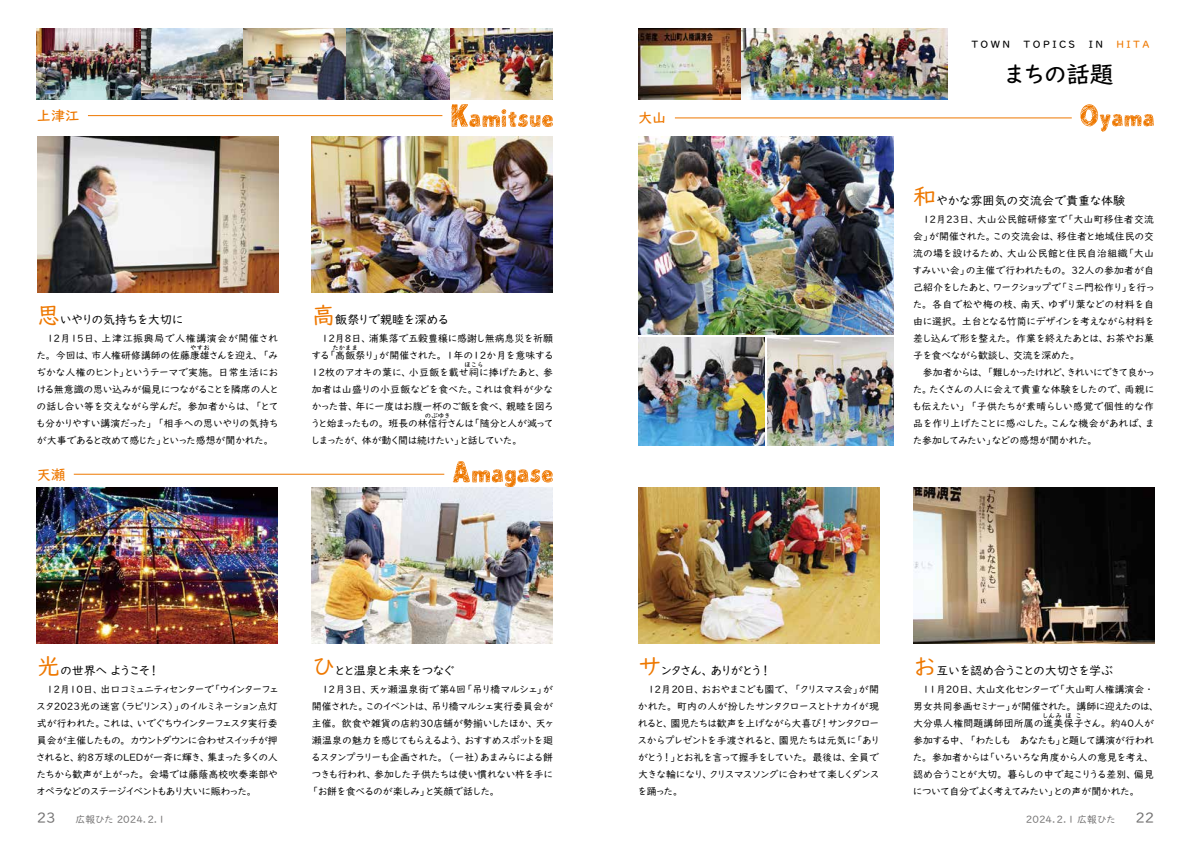
<style>
.page{position:relative;width:1191px;height:842px;background:#fff}
.page>*{position:absolute;margin:0;border:0;box-sizing:border-box;transform-origin:0 0}
.t1{font:500 23.4px "UD Digi Kyokasho Pro N";letter-spacing:-.055em;color:#000}
.t2{font:500 14.2px "UD Digi Kyokasho Pro N";color:#ee7800}
.t3{font:12px "UD Digi Kyokasho Pro N";letter-spacing:-.06em;color:#000}
.t4{font:12px "UD Digi Kyokasho Pro N";letter-spacing:-.02em;color:#000}
.t5{font:12px "UD Digi Kyokasho Pro N";letter-spacing:-.105em;color:#000}
.t6{font:12px "UD Digi Kyokasho Pro N";letter-spacing:-.15em;color:#000}
.t7{font:12px "UD Digi Kyokasho Pro N";letter-spacing:-.115em;color:#000}
.t8{font:9.9px/17px "UD Digi Kyokasho Pro N";letter-spacing:-.04em;color:#000;text-align:justify}
.t9{font:9.9px/17px "UD Digi Kyokasho Pro N";color:#000}
.t10{font:9.9px/17px "UD Digi Kyokasho Pro N";letter-spacing:-.075em;color:#000}
.t11{font:9.9px "UD Digi Kyokasho Pro N";letter-spacing:-.095em;color:#000}
.t12{font:9.9px "UD Digi Kyokasho Pro N";color:#727171}
.t13{font:9.9px "UD Digi Kyokasho Pro N";letter-spacing:.02em;color:#000}
.t14{font:9.9px "UD Digi Kyokasho Pro N";letter-spacing:-.1em;color:#000}
.t15{font:9.9px "UD Digi Kyokasho Pro N";letter-spacing:-.11em;color:#000}
.t16{font:9.9px "UD Digi Kyokasho Pro N";letter-spacing:-.065em;color:#000}
.t17{font:500 9.9px "UD Digi Kyokasho Pro N";letter-spacing:.25em;color:#000}
.t18{font:500 9.9px "UD Digi Kyokasho Pro N";color:#ee7800}
.t19{font:6.4px "UD Digi Kyokasho Pro N";color:#000}
.s1{font-family:"UD Digi Kyokasho NP R";font-size:23.4px;color:#ee7800}
.s2{font-size:14.2px}
</style>
<div class="page">
<svg style="left:453px;top:461px;width:100px;height:26px"></svg>
<hr style="left:74px;top:474px;width:370px;height:1px;background:#ee7800">
<svg style="left:451px;top:104px;width:102px;height:23px"></svg>
<hr style="left:88px;top:115px;width:354px;height:1px;background:#ee7800">
<img style="left:312px;top:488px;width:241px;height:155px">
<img style="left:37px;top:488px;width:241px;height:155px">
<img style="left:37px;top:28px;width:516px;height:71px">
<img style="left:312px;top:136px;width:241px;height:156px">
<img style="left:37px;top:136px;width:241px;height:156px">
<img style="left:638px;top:28px;width:309px;height:71px">
<img style="left:913px;top:488px;width:241px;height:155px">
<img style="left:638px;top:488px;width:241px;height:155px">
<img style="left:638px;top:136px;width:255px;height:199px">
<img style="left:638px;top:338px;width:126px;height:107px">
<img style="left:767px;top:338px;width:126px;height:107px">
<svg style="left:1080px;top:104px;width:74px;height:28px"></svg>
<hr style="left:675px;top:117px;width:396px;height:1px;background:#ee7800">
<h2 class="t2" style="left:37px;top:104px;width:44px">上津江</h2>
<p class="t3" style="left:37px;top:310px;width:148px"><span class="s1">思</span>いやりの気持ちを大切に</p>
<p class="t9" style="left:36px;top:330px;width:243px">　12月15日、上津江振興局で人権講演会が開催された。今回は、市人権研修講師の佐藤康雄さんを迎え、「み</p>
<p class="t19" style="left:190px;top:342px;width:21px">やすお</p>
<p class="t8" style="left:36px;top:364px;width:245px">ぢかな人権のヒント」というテーマで実施。日常生活における無意識の思い込みが偏見につながることを隣席の人との話し合い等を交えながら学んだ。参加者からは、「とても分かりやすい講演だった」「相手への思いやりの気持ちが大事であると改めて感じた」といった感想が聞かれた。</p>
<h2 class="t2" style="left:37px;top:462px;width:30px">天瀬</h2>
<p class="t3" style="left:312px;top:310px;width:139px"><span class="s1">高</span>飯祭りで親睦を深める</p>
<p class="t9" style="left:311px;top:330px;width:244px">　12月8日、浦集落で五穀豊穣に感謝し無病息災を祈願する「高飯祭り」が開催された。1年の12か月を意味する</p>
<p class="t19" style="left:332px;top:342px;width:27px">たかまま</p>
<p class="t9" style="left:312px;top:364px;width:242px">12枚のアオキの葉に、小豆飯を載せ祠に捧げたあと、参</p>
<p class="t19" style="left:464px;top:359px;width:21px">ほこら</p>
<p class="t8" style="left:310px;top:381px;width:245px">加者は山盛りの小豆飯などを食べた。これは食料が少なかった昔、年に一度はお腹一杯のご飯を食べ、親睦を図ろうと始まったもの。班長の林信行さんは「随分と人が減って</p>
<p class="t19" style="left:425px;top:410px;width:27px">のぶゆき</p>
<p class="t15" style="left:311px;top:432px;width:213px">しまったが、体が動く間は続けたい」と話していた。</p>
<p class="t7" style="left:37px;top:661px;width:124px"><span class="s1">光</span>の世界へ ようこそ！</p>
<p class="t8" style="left:36px;top:681px;width:244px">　12月10日、出口コミュニティセンターで「ウインターフェスタ2023光の迷宮（ラビリンス）」のイルミネーション点灯式が行われた。これは、いでぐちウインターフェスタ実行委員会が主催したもの。カウントダウンに合わせスイッチが押されると、約８万球のＬＥＤが一斉に輝き、集まった多くの人たちから歓声が上がった。会場では藤蔭高校吹奏楽部やオペラなどのステージイベントもあり大いに賑わった。</p>
<p class="t12" style="left:37px;top:811px;width:131px"><span class="s2">23</span>　　広報ひた 2024.２.１</p>
<p class="t5" style="left:312px;top:661px;width:144px"><span class="s1">ひ</span>とと温泉と未来をつなぐ</p>
<p class="t13" style="left:312px;top:681px;width:242px">　12月3日、天ヶ瀬温泉街で第4回「吊り橋マルシェ」が</p>
<p class="t14" style="left:312px;top:698px;width:242px">開催された。このイベントは、吊り橋マルシェ実行委員会が</p>
<p class="t9" style="left:312px;top:715px;width:244px">主催。飲食や雑貨の店約30店舗が勢揃いしたほか、天ヶ</p>
<p class="t11" style="left:312px;top:732px;width:242px">瀬温泉の魅力を感じてもらえるよう、おすすめスポットを廻</p>
<p class="t11" style="left:311px;top:749px;width:243px">るスタンプラリーも企画された。（一社）あまみらによる餅</p>
<p class="t8" style="left:312px;top:766px;width:243px">つきも行われ、参加した子供たちは使い慣れない杵を手に</p>
<p class="t16" style="left:308px;top:783px;width:193px">「お餅を食べるのが楽しみ」と笑顔で話した。</p>
<h2 class="t2" style="left:638px;top:106px;width:30px">大山</h2>
<p class="t17" style="left:971px;top:36px;width:40px">TOWN</p>
<p class="t17" style="left:1023px;top:36px;width:53px">TOPICS</p>
<p class="t17" style="left:1088px;top:36px;width:16px">I N</p>
<p class="t18" style="left:1116px;top:36px;width:34px">HITA</p>
<h1 class="t1" style="left:1003px;top:54px;width:112px">まちの話題</h1>
<p class="t4" style="left:913px;top:191px;width:214px"><span class="s1">和</span>やかな雰囲気の交流会で貴重な体験</p>
<p class="t8" style="left:912px;top:210px;width:245px;text-align:left">　12月23日、大山公民館研修室で「大山町移住者交流会」が開催された。この交流会は、移住者と地域住民の交流の場を設けるため、大山公民館と住民自治組織「大山すみいい会」の主催で行われたもの。32人の参加者が自己紹介をしたあと、ワークショップで「ミニ門松作り」を行った。各自で松や梅の枝、南天、ゆずり葉などの材料を自由に選択。土台となる竹筒にデザインを考えながら材料を差し込んで形を整えた。作業を終えたあとは、お茶やお菓子を食べながら歓談し、交流を深めた。<br>　参加者からは、「難しかったけれど、きれいにできて良かった。たくさんの人に会えて貴重な体験をしたので、両親にも伝えたい」「子供たちが素晴らしい感覚で個性的な作品を作り上げたことに感心した。こんな機会があれば、また参加してみたい」などの感想が聞かれた。</p>
<p class="t6" style="left:638px;top:661px;width:135px"><span class="s1">サ</span>ンタさん、ありがとう！</p>
<p class="t10" style="left:637px;top:681px;width:244px">　12月20日、おおやまこども園で、「クリスマス会」が開かれた。町内の人が扮したサンタクロースとトナカイが現れると、園児たちは歓声を上げながら大喜び！サンタクロースからプレゼントを手渡されると、園児たちは元気に「ありがとう！」とお礼を言って握手をしていた。最後は、全員で大きな輪になり、クリスマスソングに合わせて楽しくダンスを踊った。</p>
<p class="t3" style="left:913px;top:661px;width:201px"><span class="s1">お</span>互いを認め合うことの大切さを学ぶ</p>
<p class="t9" style="left:913px;top:681px;width:247px">　11月20日、大山文化センターで「大山町人権講演会・男女共同参画セミナー」が開催された。講師に迎えたのは、大分県人権問題講師団所属の進美保子さん。約40人が</p>
<p class="t19" style="left:1042px;top:710px;width:41px">しんみほこ</p>
<p class="t8" style="left:912px;top:732px;width:243px">参加する中、「わたしも　あなたも」と題して講演が行われた。参加者からは「いろいろな角度から人の意見を考え、認め合うことが大切。暮らしの中で起こりうる差別、偏見について自分でよく考えてみたい」との声が聞かれた。</p>
<p class="t12" style="left:1026px;top:811px;width:130px">2024.２.１ 広報ひた　　<span class="s2">22</span></p>
</div>
